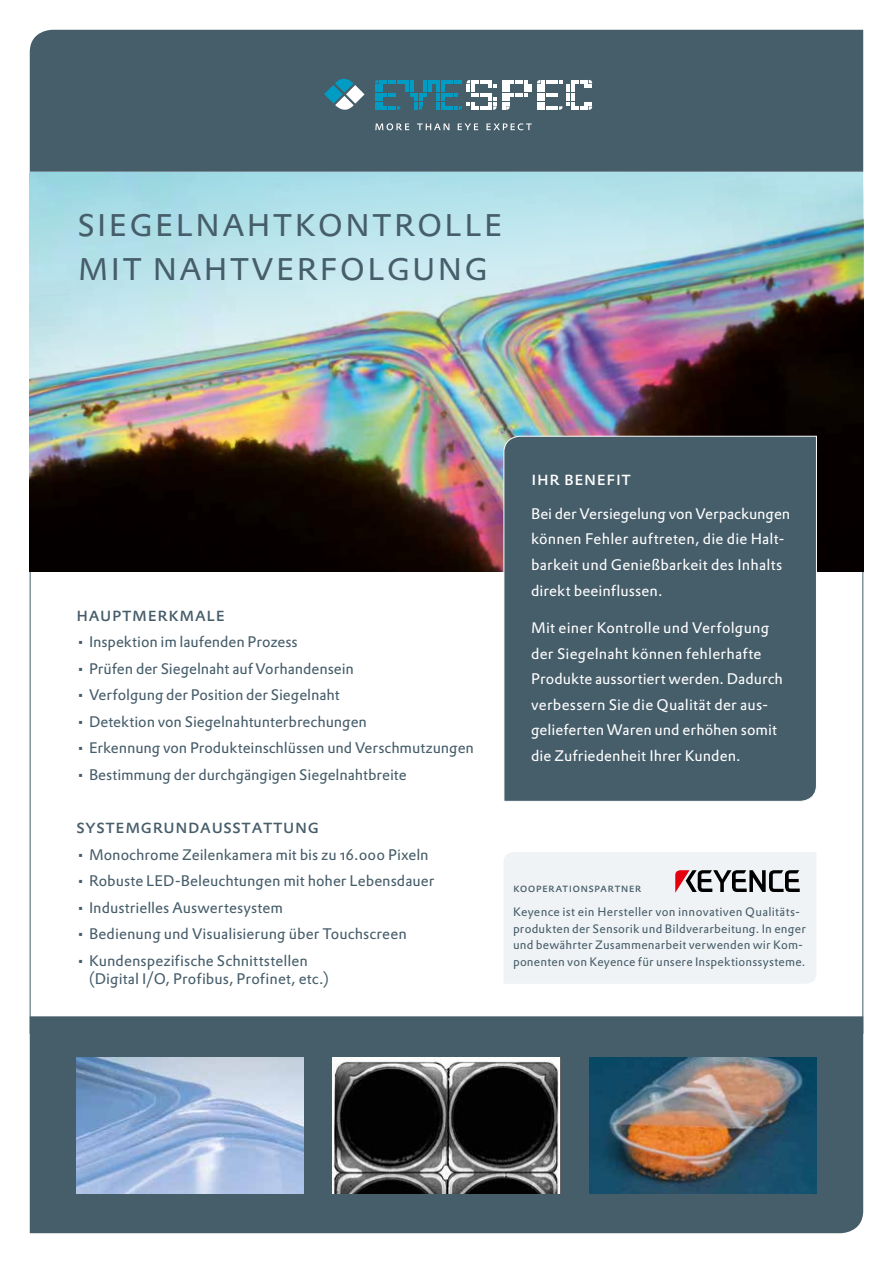
<style>
.page{position:relative;width:893px;height:1263px;background:#fff}
.page>*{position:absolute;margin:0;border:0;box-sizing:border-box;transform-origin:0 0}
.t1{font:300 42px/43.5px "DTL Prokyon T Caps";color:#465d6a}
.t2{font:19.5px "DTL Prokyon T Caps";color:#465d6a}
.t3{font:19.5px "DTL Prokyon T Caps";color:#fff}
.t4{font:15px/18px "DTL Prokyon ST";color:#465d6a}
.t5{font:15px/25.5px "DTL Prokyon ST";letter-spacing:.01em;color:#fff}
.t6{font:12px/16.5px "DTL Prokyon ST";letter-spacing:.015em;color:#465d6a}
.t7{font:12px "DTL Prokyon T Caps";letter-spacing:.015em;color:#465d6a}
</style>
<div class="page">
<div style="left:30px;top:30px;width:833px;height:142px;background:#465d6a"></div>
<svg style="left:29px;top:538px;width:835px;height:496px"></svg>
<div style="left:30px;top:1016px;width:833px;height:217px;background:#465d6a"></div>
<img style="left:30px;top:448px;width:833px;height:124px">
<img style="left:333px;top:1058px;width:227px;height:136px">
<div style="left:503px;top:448px;width:314px;height:354px;background:#465d6a"></div>
<img style="left:589px;top:1058px;width:228px;height:136px">
<img style="left:76px;top:1058px;width:227px;height:136px">
<img style="left:30px;top:172px;width:833px;height:276px">
<svg style="left:375px;top:80px;width:217px;height:30px"></svg>
<svg style="left:324px;top:79px;width:41px;height:31px"></svg>
<svg style="left:375px;top:123px;width:34px;height:7px"></svg>
<svg style="left:417px;top:123px;width:32px;height:7px"></svg>
<svg style="left:458px;top:123px;width:20px;height:7px"></svg>
<svg style="left:486px;top:123px;width:46px;height:7px"></svg>
<div style="left:503px;top:852px;width:313px;height:132px;background:#f0f3f5"></div>
<h1 class="t1" style="left:77px;top:199px;width:428px">siegelnahtkontrolle mit nahtverfolgung</h1>
<h2 class="t2" style="left:76px;top:601px;width:150px">hauptmerkmale</h2>
<p class="t4" style="left:76px;top:632px;width:223px">• Inspektion im laufenden Prozess</p>
<p class="t4" style="left:76px;top:659px;width:279px">• Prüfen der Siegelnaht auf Vorhandensein</p>
<p class="t4" style="left:76px;top:685px;width:265px">• Verfolgung der Position der Siegelnaht</p>
<p class="t4" style="left:76px;top:712px;width:292px">• Detektion von Siegelnahtunterbrechungen</p>
<p class="t4" style="left:76px;top:738px;width:399px">• Erkennung von Produkteinschlüssen und Verschmutzungen</p>
<p class="t4" style="left:76px;top:765px;width:332px">• Bestimmung der durchgängigen Siegelnahtbreite</p>
<h2 class="t2" style="left:76px;top:814px;width:245px">systemgrundausstattung</h2>
<p class="t4" style="left:76px;top:845px;width:354px">• Monochrome Zeilenkamera mit bis zu 16.000 Pixeln</p>
<p class="t4" style="left:76px;top:872px;width:360px">• Robuste LED-Beleuchtungen mit hoher Lebensdauer</p>
<p class="t4" style="left:76px;top:898px;width:208px">• Industrielles Auswertesystem</p>
<p class="t4" style="left:76px;top:925px;width:332px">• Bedienung und Visualisierung über Touchscreen</p>
<p class="t4" style="left:89px;top:951px;width:241px;text-indent:-13px">• Kundenspezifische Schnittstellen (Digital I/O, Profibus, Profinet, etc.)</p>
<h2 class="t3" style="left:531px;top:466px;width:102px">ihr benefit</h2>
<p class="t5" style="left:531px;top:501px;width:261px">Bei der Versiegelung von Verpackungen können Fehler auftreten, die die Halt&shy;barkeit und Genießbarkeit des Inhalts direkt beeinflussen.</p>
<p class="t5" style="left:531px;top:615px;width:253px">Mit einer Kontrolle und Verfolgung der Siegelnaht können fehlerhafte Produkte aussortiert werden. Dadurch verbessern Sie die Qualität der aus&shy;gelieferten Waren und erhöhen somit die Zufriedenheit Ihrer Kunden.</p>
<p class="t7" style="left:513px;top:880px;width:130px">kooperationspartner</p>
<p class="t6" style="left:513px;top:904px;width:294px">Keyence ist ein Hersteller von innovativen Qualitäts&shy;produkten der Sensorik und Bildverarbeitung. In enger und bewährter Zusammenarbeit verwenden wir Kom&shy;ponenten von Keyence für unsere Inspektionssysteme.</p>
</div>
